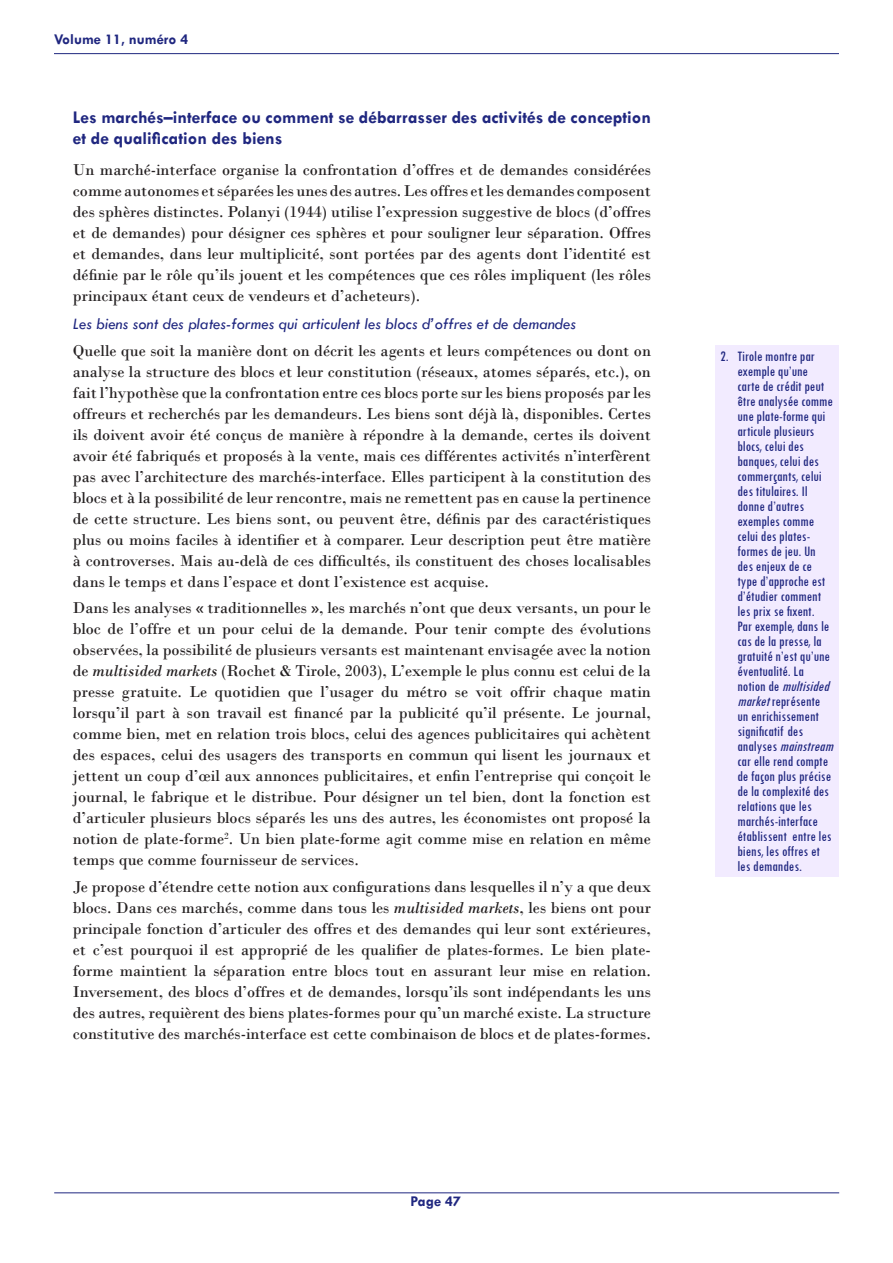
<style>
.page{position:relative;width:893px;height:1263px;background:#fff}
.page>*{position:absolute;margin:0;border:0;box-sizing:border-box;transform-origin:0 0}
.Article_-_Sous_titre{font:700 18px/21px "Tw Cen";color:#202780}
.Article_-_Texte{font:16.5px/21px "Bodoni";color:#231f20;text-align:justify}
.Article_-_Sous_titre-2{font:italic 16.5px "Tw Cen";color:#202780}
.t1{font:condensed 15px/15px "Tw Cen";color:#202780}
.t2{font:700 15px "Tw Cen";color:#202780}
.s1{font-style:italic}
</style>
<div class="page">
<hr style="left:54px;top:1192px;width:785px;height:1px;background:#202780">
<hr style="left:54px;top:53px;width:785px;height:1px;background:#202780">
<div style="left:716px;top:345px;width:123px;height:532px;background:#f2ebff"></div>
<p class="t2" style="left:54px;top:30px;width:136px">Volume 11, numéro 4</p>
<p class="Article_-_Sous_titre" style="left:73px;top:106px;width:580px">Les marchés–interface ou comment se débarrasser des activités de conception et de qualification des biens</p>
<p class="Article_-_Texte" style="left:73px;top:159px;width:579px">Un marché-interface organise la confrontation d’offres et de demandes considérées comme autonomes et séparées les unes des autres. Les offres et les demandes composent des sphères distinctes. Polanyi (1944) utilise l’expression suggestive de blocs (d’offres et de demandes) pour désigner ces sphères et pour souligner leur séparation. Offres et demandes, dans leur multiplicité, sont portées par des agents dont l’identité est définie par le rôle qu’ils jouent et les compétences que ces rôles impliquent (les rôles principaux étant ceux de vendeurs et d’acheteurs).</p>
<p class="Article_-_Sous_titre-2" style="left:73px;top:314px;width:505px">Les biens sont des plates-formes qui articulent les blocs d’offres et de demandes</p>
<p class="Article_-_Texte" style="left:73px;top:340px;width:580px">Quelle que soit la manière dont on décrit les agents et leurs compétences ou dont on analyse la structure des blocs et leur constitution (réseaux, atomes séparés, etc.), on fait l’hypothèse que la confrontation entre ces blocs porte sur les biens proposés par les offreurs et recherchés par les demandeurs. Les biens sont déjà là, disponibles. Certes ils doivent avoir été conçus de manière à répondre à la demande, certes ils doivent avoir été fabriqués et proposés à la vente, mais ces différentes activités n’interfèrent pas avec l’architecture des marchés-interface. Elles participent à la constitution des blocs et à la possibilité de leur rencontre, mais ne remettent pas en cause la pertinence de cette structure. Les biens sont, ou peuvent être, définis par des caractéristiques plus ou moins faciles à identifier et à comparer. Leur description peut être matière à controverses. Mais au-delà de ces difficultés, ils constituent des choses localisables dans le temps et dans l’espace et dont l’existence est acquise.</p>
<p class="Article_-_Texte" style="left:73px;top:597px;width:579px">Dans les analyses « traditionnelles », les marchés n’ont que deux versants, un pour le bloc de l’offre et un pour celui de la demande. Pour tenir compte des évolutions observées, la possibilité de plusieurs versants est maintenant envisagée avec la notion de <span class="s1">multisided markets</span> (Rochet &amp; Tirole, 2003), L’exemple le plus connu est celui de la presse gratuite. Le quotidien que l’usager du métro se voit offrir chaque matin lorsqu’il part à son travail est financé par la publicité qu’il présente. Le journal, comme bien, met en relation trois blocs, celui des agences publicitaires qui achètent des espaces, celui des usagers des transports en commun qui lisent les journaux et jettent un coup d’œil aux annonces publicitaires, et enfin l’entreprise qui conçoit le journal, le fabrique et le distribue. Pour désigner un tel bien, dont la fonction est d’articuler plusieurs blocs séparés les uns des autres, les économistes ont proposé la notion de plate-forme<sup>2</sup>. Un bien plate-forme agit comme mise en relation en même temps que comme fournisseur de services.</p>
<p class="Article_-_Texte" style="left:73px;top:876px;width:580px">Je propose d’étendre cette notion aux configurations dans lesquelles il n’y a que deux blocs. Dans ces marchés, comme dans tous les <span class="s1">multisided markets</span>, les biens ont pour principale fonction d’articuler des offres et des demandes qui leur sont extérieures, et c’est pourquoi il est approprié de les qualifier de plates-formes. Le bien plate&shy;forme maintient la séparation entre blocs tout en assurant leur mise en relation.<br>Inversement, des blocs d’offres et de demandes, lorsqu’ils sont indépendants les uns des autres, requièrent des biens plates-formes pour qu’un marché existe. La structure constitutive des marchés-interface est cette combinaison de blocs et de plates-formes.</p>
<p class="t2" style="left:411px;top:1192px;width:52px">Page 47</p>
<p class="t1" style="left:737px;top:348px;width:101px;text-indent:-17px">2. Tirole montre par exemple qu’une<br>carte de crédit peut être analysée comme une plate-forme qui articule plusieurs blocs, celui des banques, celui des commerçants, celui des titulaires. Il donne d’autres exemples comme celui des plates&shy;formes de jeu. Un<br>des enjeux de ce<br>type d’approche est d’étudier comment les prix se fixent.<br>Par exemple, dans le cas de la presse, la gratuité n’est qu’une éventualité. La<br>n o t i o n d e <span class="s1">multisided market</span>représente<br>un enrichissement significatif des<br>a n a l y s e s <span class="s1">mainstream </span>car elle rend compte de façon plus précise de la complexité des relations que les marchés-interface établissent entre les biens, les offres et<br>les demandes.</p>
</div>
